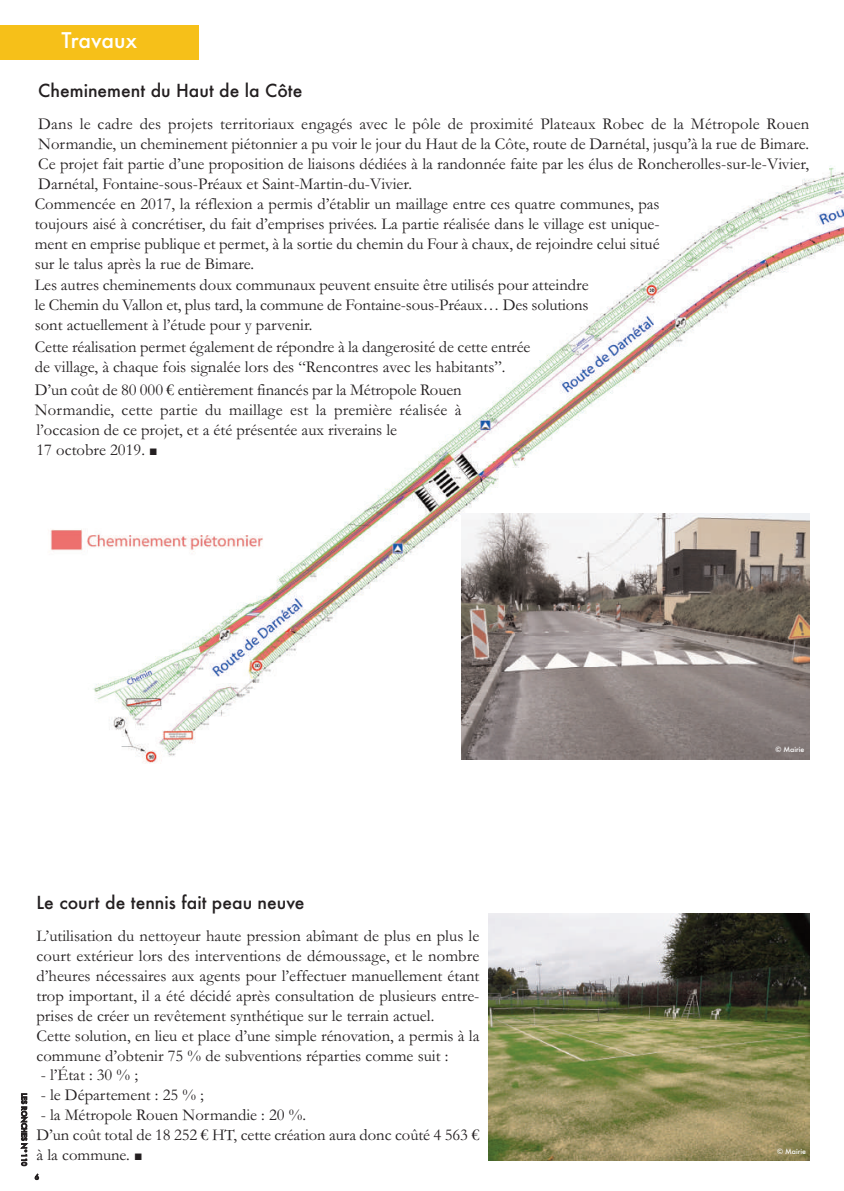
<style>
.page{position:relative;width:844px;height:1191px;background:#fff}
.page>*{position:absolute;margin:0;border:0;box-sizing:border-box;transform-origin:0 0}
.t1{font:500 21px "Futura";letter-spacing:-.005em;color:#fff}
.t2{font:500 17.5px "Futura";color:#231f20}
.t3{font:16.62px/19.9px "Garamond";color:#231f20}
.t4{font:500 7px "Futura";color:#231f20}
.t5{font:500 7px "Futura";color:#fff}
.s1{font-family:"Times New Roman";font-weight:700;font-size:14px}
</style>
<div class="page">
<img style="left:50px;top:166px;width:793px;height:598px">
<div style="left:0;top:25px;width:198px;height:35px;background:#f6c019"></div>
<img style="left:488px;top:913px;width:321px;height:247px">
<img style="left:461px;top:513px;width:348px;height:246px">
<p class="t1" style="left:61px;top:29px;width:77px">Travaux</p>
<p class="t2" style="left:38px;top:81px;width:266px">Cheminement du Haut de la Côte</p>
<p class="t3" style="left:38px;top:113px;width:772px;text-align:justify">Dans le cadre des projets territoriaux engagés avec le pôle de proximité Plateaux Robec de la Métropole Rouen Normandie, un cheminement piétonnier a pu voir le jour du Haut de la Côte, route de Darnétal, jusqu’à la rue de Bimare.<br>Ce projet fait partie d’une proposition de liaisons dédiées à la randonnée faite par les élus de Roncherolles-sur-le-Vivier, Darnétal, Fontaine-sous-Préaux et Saint-Martin-du-Vivier.</p>
<p class="t3" style="left:35px;top:193px;width:626px;text-align:justify">Commencée en 2017, la réflexion a permis d’établir un maillage entre ces quatre communes, pas toujours aisé à concrétiser, du fait d’emprises privées. La partie réalisée dans le village est unique&shy;ment en emprise publique et permet, à la sortie du chemin du Four à chaux, de rejoindre celui situé sur le talus après la rue de Bimare.</p>
<p class="t3" style="left:35px;top:274px;width:555px;text-align:justify">Les autres cheminements doux communaux peuvent ensuite être utilisés pour atteindre le Chemin du Vallon et, plus tard, la commune de Fontaine-sous-Préaux… Des solutions sont actuellement à l’étude pour y parvenir.</p>
<p class="t3" style="left:35px;top:336px;width:497px">Cette réalisation permet également de répondre à la dangerosité de cette entrée de village, à chaque fois signalée lors des “Rencontres avec les habitants”.</p>
<p class="t3" style="left:35px;top:379px;width:428px">D’un coût de 80 000 € entièrement financés par la Métropole Rouen<br>Normandie, cette partie du maillage est la première réalisée à</p>
<p class="t3" style="left:36px;top:419px;width:362px">l’occasion de ce projet, et a été présentée aux riverains le<br>17 octobre 2019. <span class="s1">■</span></p>
<p class="t4" style="left:28px;top:1093px;width:75px;rotate:90deg">LES RONCHES N°110</p>
<p class="t2" style="left:36px;top:892px;width:269px">Le court de tennis fait peau neuve</p>
<p class="t3" style="left:36px;top:925px;width:444px">L’utilisation du nettoyeur haute pression abîmant de plus en plus le court extérieur lors des interventions de démoussage, et le nombre d’heures nécessaires aux agents pour l’effectuer manuellement étant trop important, il a été décidé après consultation de plusieurs entre&shy;prises de créer un revêtement synthétique sur le terrain actuel.<br>Cette solution, en lieu et place d’une simple rénovation, a permis à la commune d’obtenir 75 % de subventions réparties comme suit :</p>
<p class="t3" style="left:41px;top:1064px;width:99px">- l’État : 30 % ;</p>
<p class="t3" style="left:41px;top:1084px;width:165px">- le Département : 25 % ;</p>
<p class="t3" style="left:36px;top:1104px;width:444px">- la Métropole Rouen Normandie : 20 %.<br>D’un coût total de 18 252 € HT, cette création aura donc coûté 4 563 € à la commune. <span class="s1">■</span></p>
<p class="t4" style="left:35px;top:1173px;width:6px">6</p>
<p class="t5" style="left:775px;top:745px;width:31px">© Mairie</p>
<p class="t5" style="left:776px;top:1147px;width:31px">© Mairie</p>
</div>
